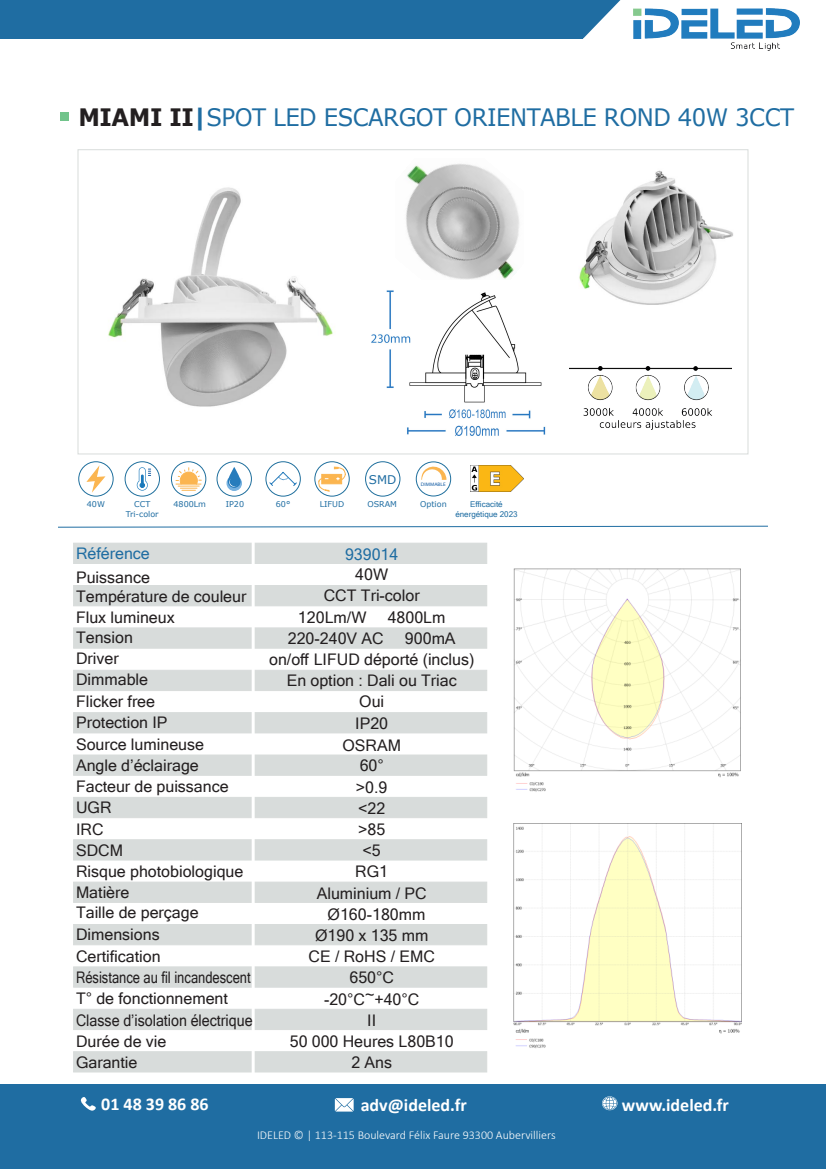
<style>
.page{position:relative;width:826px;height:1169px;background:#fff}
.page>*{position:absolute;margin:0;border:0;box-sizing:border-box;transform-origin:0 0}
.t1{font:24px "Verdana";letter-spacing:-.02em;color:#1f6da2;scale:.95 1}
.t2{font:700 18px "Calibri";color:#fff}
.t3{font:16px/21.2px "Microsoft Sans Serif";color:#231f20}
.t4{font:16px/21.2px "Microsoft Sans Serif";color:#231f20;scale:.89 1}
.t5{font:16px "Microsoft Sans Serif";color:#1f6da2}
.t6{font:300 12px "Calibri";color:#fff}
.t7{font:12px "Verdana";color:#1f6da2}
.t8{font:8px/9.6px "Verdana";color:#1f6da2;text-align:center}
.t9{font:8px/9.6px "Microsoft Sans Serif";color:#1f6da2;text-align:center}
.t10{font:5px "Myriad Pro";color:#105aa3;scale:1.08 1}
.s1{font-weight:700;color:#231f20}
.s2{font-weight:700}
</style>
<div class="page">
<div style="left:73px;top:1051px;width:414px;height:21px;background:#d8dcdb"></div>
<div style="left:73px;top:966px;width:414px;height:22px;background:#d8dcdb;border:1px solid #d8dcdb"></div>
<div style="left:73px;top:1009px;width:414px;height:21px;background:#d8dcdb"></div>
<div style="left:73px;top:924px;width:414px;height:21px;background:#d8dcdb"></div>
<div style="left:0;top:0;width:583px;height:38px;background:#1f6da2"></div>
<svg style="left:583px;top:0;width:37px;height:38px"></svg>
<img style="left:633px;top:8px;width:167px;height:42px">
<div style="left:0;top:1084px;width:826px;height:85px;background:#1f6da2"></div>
<svg style="left:335px;top:1098px;width:19px;height:14px"></svg>
<svg style="left:602px;top:1096px;width:15px;height:14px"></svg>
<svg style="left:80px;top:1097px;width:16px;height:14px"></svg>
<div style="left:60px;top:112px;width:9px;height:9px;background:#71c48b"></div>
<svg style="left:58px;top:525px;width:710px;height:3px"></svg>
<div style="left:73px;top:543px;width:414px;height:21px;background:#d8dcdb"></div>
<div style="left:73px;top:585px;width:414px;height:21px;background:#d8dcdb"></div>
<div style="left:73px;top:627px;width:414px;height:22px;background:#d8dcdb;border:1px solid #d8dcdb"></div>
<div style="left:73px;top:670px;width:414px;height:21px;background:#d8dcdb"></div>
<div style="left:73px;top:712px;width:414px;height:21px;background:#d8dcdb"></div>
<div style="left:73px;top:755px;width:414px;height:21px;background:#d8dcdb"></div>
<div style="left:73px;top:797px;width:414px;height:21px;background:#d8dcdb"></div>
<div style="left:73px;top:839px;width:414px;height:22px;background:#d8dcdb;border:1px solid #d8dcdb"></div>
<div style="left:73px;top:882px;width:414px;height:21px;background:#d8dcdb"></div>
<hr style="left:252px;top:535px;width:3px;height:545px;background:#fff">
<div style="left:365px;top:462px;width:35px;height:34px;border:1px solid #1f6f9d;border-radius:50%"></div>
<div style="left:78px;top:462px;width:35px;height:34px;border:1px solid #1f6f9d;border-radius:50%"></div>
<svg style="left:86px;top:465px;width:19px;height:28px"></svg>
<div style="left:125px;top:462px;width:35px;height:34px;border:1px solid #1f6f9d;border-radius:50%"></div>
<svg style="left:137px;top:467px;width:14px;height:24px"></svg>
<div style="left:171px;top:462px;width:35px;height:34px;border:1px solid #1f6f9d;border-radius:50%"></div>
<svg style="left:175px;top:467px;width:27px;height:24px"></svg>
<div style="left:217px;top:462px;width:35px;height:34px;border:1px solid #1f6f9d;border-radius:50%"></div>
<svg style="left:226px;top:467px;width:16px;height:24px"></svg>
<div style="left:266px;top:462px;width:35px;height:34px;border:1px solid #1f6f9d;border-radius:50%"></div>
<svg style="left:268px;top:471px;width:30px;height:16px"></svg>
<div style="left:315px;top:462px;width:34px;height:34px;border:1px solid #1f6f9d;border-radius:50%"></div>
<svg style="left:318px;top:467px;width:28px;height:25px"></svg>
<div style="left:416px;top:462px;width:35px;height:34px;border:1px solid #1f6f9d;border-radius:50%"></div>
<svg style="left:421px;top:462px;width:25px;height:18px"></svg>
<img style="left:569px;top:366px;width:163px;height:63px">
<img style="left:470px;top:466px;width:53px;height:26px">
<img style="left:371px;top:290px;width:175px;height:146px">
<img style="left:108px;top:187px;width:225px;height:220px">
<img style="left:579px;top:170px;width:154px;height:135px">
<img style="left:406px;top:164px;width:114px;height:116px">
<img style="left:513px;top:568px;width:228px;height:224px">
<img style="left:513px;top:824px;width:229px;height:225px">
<h1 class="t1" style="left:78px;top:101px;width:755px"><span class="s1">MIAMI II</span><span class="s2">|</span>SPOT LED ESCARGOT ORIENTABLE ROND 40W 3CCT</h1>
<p class="t7" style="left:369px;top:471px;width:29px">SMD</p>
<p class="t8" style="left:87px;top:500px;width:20px">40W</p>
<p class="t8" style="left:126px;top:500px;width:34px">CCT<br>Tri-color</p>
<p class="t8" style="left:174px;top:500px;width:34px">4800Lm</p>
<p class="t8" style="left:226px;top:500px;width:20px">IP20</p>
<p class="t8" style="left:276px;top:500px;width:16px">60°</p>
<p class="t8" style="left:367px;top:499px;width:31px">OSRAM</p>
<p class="t8" style="left:320px;top:500px;width:26px">LIFUD</p>
<p class="t10" style="left:421px;top:482px;width:25px">DIMMABLE</p>
<p class="t8" style="left:420px;top:500px;width:28px">Option</p>
<p class="t9" style="left:455px;top:499px;width:64px">Efficacité énergétique 2023</p>
<p class="t5" style="left:76px;top:543px;width:75px">Référence</p>
<p class="t3" style="left:76px;top:568px;width:172px;line-height:18.6px">Puissance<br>Température de couleur</p>
<p class="t3" style="left:76px;top:627px;width:59px">Tension</p>
<p class="t3" style="left:76px;top:606px;width:100px">Flux lumineux</p>
<p class="t3" style="left:76px;top:648px;width:44px">Driver</p>
<p class="t3" style="left:76px;top:669px;width:74px">Dimmable</p>
<p class="t3" style="left:76px;top:690px;width:81px">Flicker free</p>
<p class="t3" style="left:76px;top:712px;width:130px">Protection IP<br>Source lumineuse<br>Angle d’éclairage</p>
<p class="t3" style="left:76px;top:796px;width:37px;line-height:21.8px">UGR<br>IRC</p>
<p class="t3" style="left:76px;top:775px;width:154px">Facteur de puissance</p>
<p class="t3" style="left:76px;top:839px;width:169px;line-height:21.6px">SDCM<br>Risque photobiologique</p>
<p class="t3" style="left:76px;top:881px;width:55px">Matière</p>
<p class="t3" style="left:76px;top:924px;width:176px">Dimensions<br>Certification<br>Résistance au fil incandescent</p>
<p class="t4" style="left:76px;top:1009px;width:200px">Classe d’isolation électrique<br>Durée de vie<br>Garantie</p>
<p class="t3" style="left:76px;top:901px;width:124px">Taille de perçage</p>
<p class="t3" style="left:76px;top:988px;width:153px">T° de fonctionnement</p>
<p class="t5" style="left:345px;top:543px;width:55px">939014</p>
<p class="t3" style="left:355px;top:564px;width:34px">40W</p>
<p class="t3" style="left:324px;top:585px;width:97px">CCT Tri-color</p>
<p class="t3" style="left:298px;top:606px;width:70px">120Lm/W</p>
<p class="t3" style="left:388px;top:606px;width:59px">4800Lm</p>
<p class="t3" style="left:288px;top:627px;width:97px">220-240V AC</p>
<p class="t3" style="left:405px;top:627px;width:52px">900mA</p>
<p class="t3" style="left:269px;top:648px;width:207px">on/off LIFUD déporté (inclus)</p>
<p class="t3" style="left:287px;top:670px;width:172px">En option : Dali ou Triac</p>
<p class="t3" style="left:359px;top:691px;width:26px">Oui</p>
<p class="t3" style="left:342px;top:734px;width:60px;line-height:20.8px;text-align:center">OSRAM<br>60°</p>
<p class="t3" style="left:355px;top:712px;width:34px">IP20</p>
<p class="t3" style="left:356px;top:776px;width:33px">&gt;0.9</p>
<p class="t3" style="left:358px;top:797px;width:29px">&lt;22</p>
<p class="t3" style="left:358px;top:818px;width:29px">&gt;85 &lt;5</p>
<p class="t3" style="left:355px;top:861px;width:34px">RG1</p>
<p class="t3" style="left:290px;top:882px;width:165px;text-align:center">Aluminium / PC<br>Ø160-180mm<br>Ø190 x 135 mm<br>CE / RoHS / EMC<br>650°C<br>-20°C~+40°C<br>II<br>50 000 Heures L80B10<br>2 Ans</p>
<p class="t2" style="left:101px;top:1092px;width:109px">01 48 39 86 86</p>
<p class="t2" style="left:361px;top:1092px;width:108px">adv@ideled.fr</p>
<p class="t2" style="left:622px;top:1092px;width:109px">www.ideled.fr</p>
<p class="t6" style="left:257px;top:1128px;width:300px">IDELED © | 113-115 Boulevard Félix Faure 93300 Aubervilliers</p>
</div>
